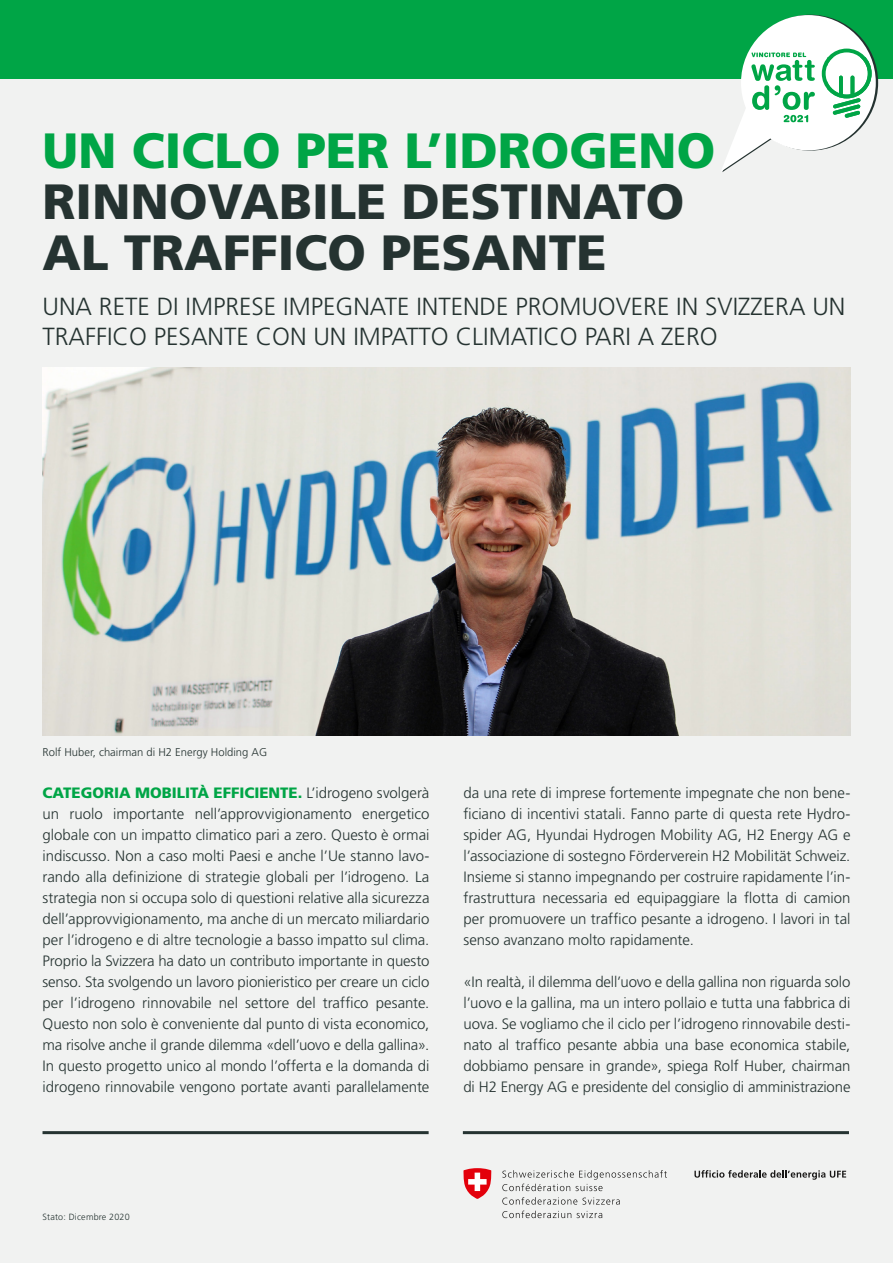
<style>
.page{position:relative;width:893px;height:1263px;background:#f1f2f1}
.page>*{position:absolute;margin:0;border:0;box-sizing:border-box;transform-origin:0 0}
.t1{font:900 49.5px/51px "Frutiger LT Std";color:#253331}
.t2{font:900 49.5px "Frutiger LT Std";color:#00a546}
.t3{font:300 24.75px/30px "Frutiger LT Std";color:#253331}
.t4{font:300 15px/21px "Frutiger LT Std";letter-spacing:-.005em;color:#253331;text-align:justify}
.t5{font:300 11.25px "Frutiger LT Std";color:#253331}
.t6{font:300 9px "Frutiger LT Std";letter-spacing:.02em;color:#253331}
.s1{font-weight:900;color:#00a546}
</style>
<div class="page">
<hr style="left:463px;top:1131px;width:386px;height:3px;background:#253331">
<hr style="left:43px;top:1131px;width:386px;height:3px;background:#253331">
<div style="left:0;top:0;width:893px;height:78px;background:#00a546"></div>
<svg style="left:694px;top:1170px;width:152px;height:10px"></svg>
<svg style="left:502px;top:1170px;width:165px;height:21px"></svg>
<svg style="left:502px;top:1197px;width:118px;height:21px"></svg>
<svg style="left:463px;top:1168px;width:29px;height:31px"></svg>
<img style="left:43px;top:367px;width:807px;height:368px">
<svg style="left:721px;top:15px;width:157px;height:157px"></svg>
<h1 class="t2" style="left:43px;top:121px;width:674px">UN CICLO PER L’IDROGENO</h1>
<h1 class="t1" style="left:43px;top:176px;width:643px">RINNOVABILE DESTINATO<br>AL TRAFFICO PESANTE</h1>
<h2 class="t3" style="left:43px;top:292px;width:804px">UNA RETE DI IMPRESE IMPEGNATE INTENDE PROMUOVERE IN SVIZZERA UN<br>TRAFFICO PESANTE CON UN IMPATTO CLIMATICO PARI A ZERO</h2>
<p class="t5" style="left:43px;top:746px;width:226px">Rolf Huber, chairman di H2 Energy Holding AG</p>
<p class="t4" style="left:43px;top:783px;width:388px"><span class="s1">CATEGORIA MOBILITÀ EFFICIENTE.</span> L’idrogeno svolgerà un ruolo importante nell’approvvigionamento energetico globale con un impatto climatico pari a zero. Questo è ormai indiscusso. Non a caso molti Paesi e anche l’Ue stanno lavo&shy;rando alla definizione di strategie globali per l’idrogeno. La strategia non si occupa solo di questioni relative alla sicurezza dell’approvvigionamento, ma anche di un mercato miliardario per l’idrogeno e di altre tecnologie a basso impatto sul clima.<br>Proprio la Svizzera ha dato un contributo importante in questo senso. Sta svolgendo un lavoro pionieristico per creare un ciclo per l’idrogeno rinnovabile nel settore del traffico pesante.<br>Questo non solo è conveniente dal punto di vista economico, ma risolve anche il grande dilemma «dell’uovo e della gallina».<br>In questo progetto unico al mondo l’offerta e la domanda di idrogeno rinnovabile vengono portate avanti parallelamente</p>
<p class="t4" style="left:463px;top:783px;width:388px">da una rete di imprese fortemente impegnate che non bene&shy;ficiano di incentivi statali. Fanno parte di questa rete Hydro&shy;spider AG, Hyundai Hydrogen Mobility AG, H2 Energy AG e l’associazione di sostegno Förderverein H2 Mobilität Schweiz.<br>Insieme si stanno impegnando per costruire rapidamente l’in&shy;frastruttura necessaria ed equipaggiare la flotta di camion per promuovere un traffico pesante a idrogeno. I lavori in tal senso avanzano molto rapidamente.</p>
<p class="t4" style="left:463px;top:972px;width:388px">«In realtà, il dilemma dell’uovo e della gallina non riguarda solo l’uovo e la gallina, ma un intero pollaio e tutta una fabbrica di uova. Se vogliamo che il ciclo per l’idrogeno rinnovabile desti&shy;nato al traffico pesante abbia una base economica stabile, dobbiamo pensare in grande», spiega Rolf Huber, chairman di H2 Energy AG e presidente del consiglio di amministrazione</p>
<p class="t6" style="left:43px;top:1212px;width:89px">Stato: Dicembre 2020</p>
</div>
